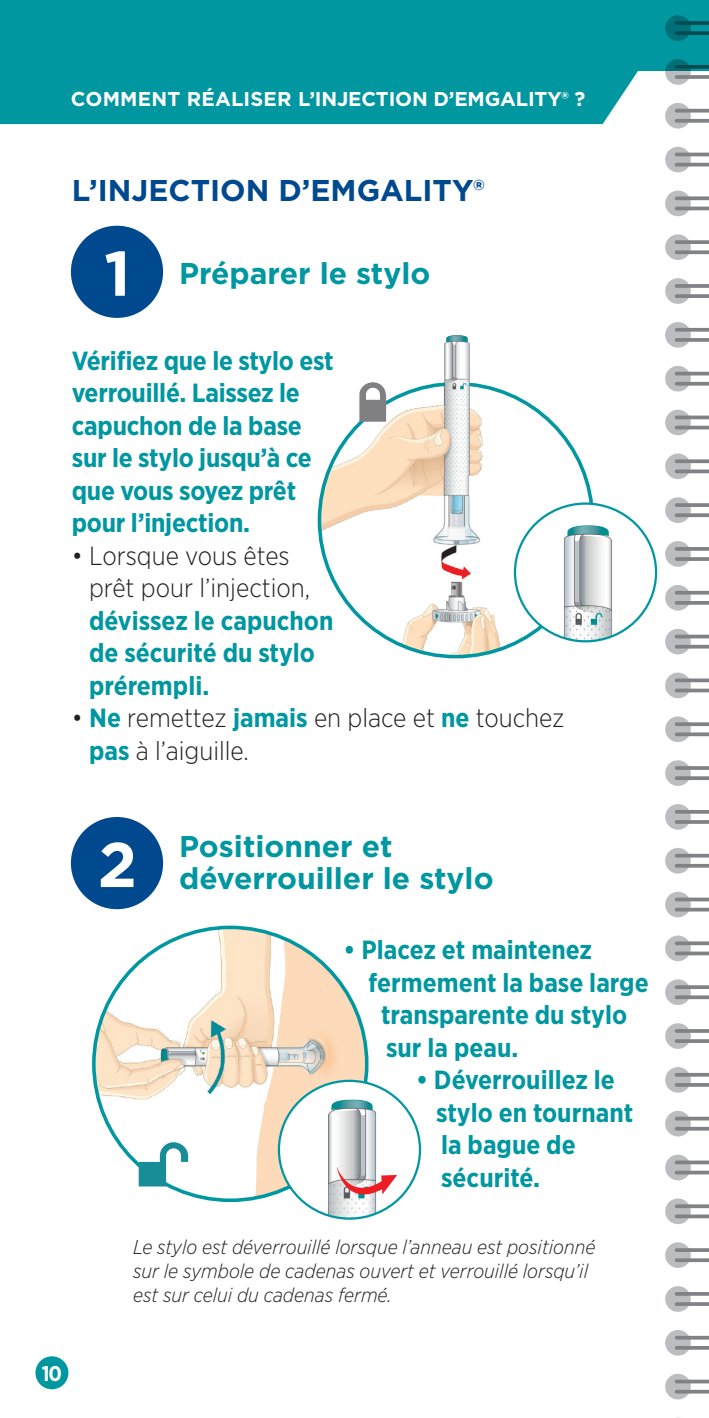
<style>
.page{position:relative;width:709px;height:1418px;background:#fff}
.page>*{position:absolute;margin:0;border:0;box-sizing:border-box;transform-origin:0 0}
.Courant{font:700 63px "Gotham";color:#fff}
.Courant-2{font:700 30px/32.5px "Gotham";color:#0097a0}
.Inter{font:700 30px "Gotham";color:#01498e}
.Courant-3{font:700 26.25px/32.5px "Gotham Narrow";letter-spacing:-.005em;color:#0097a0}
.Courant-4{font:300 26.25px/32.5px "Gotham Narrow";color:#231f20}
.t1{font:700 21.25px "Gotham Narrow";color:#fff}
.Courant-5{font:italic 300 20px/24px "Gotham Narrow";color:#231f20}
.t2{font:700 20px "Gotham";letter-spacing:-.01em;color:#fff}
.s1{font-weight:300;color:#231f20}
.s2{font-weight:700;color:#0097a0}
</style>
<div class="page">
<div style="left:35px;top:1356px;width:33px;height:33px;background:#0097a0;border-radius:50%"></div>
<div style="left:0;top:0;width:709px;height:71px;background:#0097a0"></div>
<div style="left:0;top:71px;width:638px;height:53px;background:#0097a0"></div>
<div style="left:71px;top:226px;width:92px;height:92px;background:#01498e;border-radius:50%"></div>
<div style="left:71px;top:817px;width:92px;height:92px;background:#01498e;border-radius:50%"></div>
<img style="left:94px;top:927px;width:273px;height:273px;border-radius:136px">
<img style="left:279px;top:1080px;width:141px;height:138px">
<svg style="left:139px;top:1142px;width:49px;height:44px"></svg>
<svg style="left:337px;top:1167px;width:60px;height:27px"></svg>
<img style="left:319px;top:384px;width:273px;height:272px;border-radius:136px">
<img style="left:386px;top:335px;width:128px;height:140px">
<img style="left:515px;top:503px;width:141px;height:138px">
<svg style="left:359px;top:382px;width:27px;height:40px"></svg>
<svg style="left:665px;top:15px;width:26px;height:26px"></svg>
<svg style="left:665px;top:59px;width:26px;height:26px"></svg>
<div style="left:665px;top:103px;width:26px;height:26px;background:#bcbdc0;border-radius:50%"></div>
<svg style="left:665px;top:147px;width:26px;height:25px"></svg>
<div style="left:665px;top:190px;width:26px;height:26px;background:#bcbdc0;border-radius:50%"></div>
<div style="left:665px;top:234px;width:26px;height:26px;background:#bcbdc0;border-radius:50%"></div>
<div style="left:665px;top:278px;width:26px;height:26px;background:#bcbdc0;border-radius:50%"></div>
<div style="left:665px;top:322px;width:26px;height:26px;background:#bcbdc0;border-radius:50%"></div>
<div style="left:665px;top:366px;width:26px;height:25px;background:#bcbdc0;border-radius:50%"></div>
<div style="left:665px;top:409px;width:26px;height:26px;background:#bcbdc0;border-radius:50%"></div>
<div style="left:665px;top:453px;width:26px;height:26px;background:#bcbdc0;border-radius:50%"></div>
<div style="left:665px;top:497px;width:26px;height:26px;background:#bcbdc0;border-radius:50%"></div>
<div style="left:665px;top:541px;width:26px;height:26px;background:#bcbdc0;border-radius:50%"></div>
<div style="left:665px;top:585px;width:26px;height:25px;background:#bcbdc0;border-radius:50%"></div>
<div style="left:665px;top:628px;width:26px;height:26px;background:#bcbdc0;border-radius:50%"></div>
<div style="left:665px;top:672px;width:26px;height:26px;background:#bcbdc0;border-radius:50%"></div>
<div style="left:665px;top:716px;width:26px;height:26px;background:#bcbdc0;border-radius:50%"></div>
<div style="left:665px;top:760px;width:26px;height:26px;background:#bcbdc0;border-radius:50%"></div>
<div style="left:665px;top:804px;width:26px;height:25px;background:#bcbdc0;border-radius:50%"></div>
<div style="left:665px;top:848px;width:26px;height:25px;background:#bcbdc0;border-radius:50%"></div>
<div style="left:665px;top:891px;width:26px;height:26px;background:#bcbdc0;border-radius:50%"></div>
<div style="left:665px;top:935px;width:26px;height:26px;background:#bcbdc0;border-radius:50%"></div>
<div style="left:665px;top:979px;width:26px;height:26px;background:#bcbdc0;border-radius:50%"></div>
<div style="left:665px;top:1023px;width:26px;height:25px;background:#bcbdc0;border-radius:50%"></div>
<div style="left:665px;top:1067px;width:26px;height:25px;background:#bcbdc0;border-radius:50%"></div>
<div style="left:665px;top:1110px;width:26px;height:26px;background:#bcbdc0;border-radius:50%"></div>
<div style="left:665px;top:1154px;width:26px;height:26px;background:#bcbdc0;border-radius:50%"></div>
<div style="left:665px;top:1198px;width:26px;height:26px;background:#bcbdc0;border-radius:50%"></div>
<div style="left:665px;top:1242px;width:26px;height:25px;background:#bcbdc0;border-radius:50%"></div>
<div style="left:665px;top:1286px;width:26px;height:25px;background:#bcbdc0;border-radius:50%"></div>
<svg style="left:665px;top:1329px;width:26px;height:26px"></svg>
<div style="left:665px;top:1373px;width:26px;height:26px;background:#bcbdc0;border-radius:50%"></div>
<hr style="left:676px;top:21px;width:33px;height:4px;background:#004d54">
<svg style="left:676px;top:31px;width:33px;height:4px"></svg>
<svg style="left:676px;top:65px;width:33px;height:4px"></svg>
<svg style="left:676px;top:75px;width:33px;height:4px"></svg>
<svg style="left:676px;top:109px;width:33px;height:4px"></svg>
<svg style="left:676px;top:119px;width:33px;height:4px"></svg>
<hr style="left:676px;top:153px;width:33px;height:3px;background:#808285">
<hr style="left:676px;top:163px;width:33px;height:3px;background:#808285">
<svg style="left:676px;top:196px;width:33px;height:4px"></svg>
<svg style="left:676px;top:206px;width:33px;height:4px"></svg>
<svg style="left:676px;top:240px;width:33px;height:4px"></svg>
<svg style="left:676px;top:250px;width:33px;height:4px"></svg>
<hr style="left:676px;top:284px;width:33px;height:4px;background:#808285">
<svg style="left:676px;top:294px;width:33px;height:4px"></svg>
<svg style="left:676px;top:328px;width:33px;height:4px"></svg>
<svg style="left:676px;top:338px;width:33px;height:4px"></svg>
<hr style="left:676px;top:372px;width:33px;height:3px;background:#808285">
<hr style="left:676px;top:382px;width:33px;height:3px;background:#808285">
<svg style="left:676px;top:415px;width:33px;height:4px"></svg>
<svg style="left:676px;top:425px;width:33px;height:4px"></svg>
<svg style="left:676px;top:459px;width:33px;height:4px"></svg>
<svg style="left:676px;top:469px;width:33px;height:4px"></svg>
<svg style="left:676px;top:503px;width:33px;height:4px"></svg>
<svg style="left:676px;top:513px;width:33px;height:4px"></svg>
<svg style="left:676px;top:547px;width:33px;height:4px"></svg>
<hr style="left:676px;top:557px;width:33px;height:4px;background:#808285">
<hr style="left:676px;top:591px;width:33px;height:3px;background:#808285">
<hr style="left:676px;top:601px;width:33px;height:3px;background:#808285">
<svg style="left:676px;top:634px;width:33px;height:4px"></svg>
<hr style="left:676px;top:645px;width:33px;height:3px;background:#808285">
<svg style="left:676px;top:678px;width:33px;height:4px"></svg>
<svg style="left:676px;top:688px;width:33px;height:4px"></svg>
<svg style="left:676px;top:722px;width:33px;height:4px"></svg>
<svg style="left:676px;top:732px;width:33px;height:4px"></svg>
<svg style="left:676px;top:766px;width:33px;height:4px"></svg>
<svg style="left:676px;top:776px;width:33px;height:4px"></svg>
<hr style="left:676px;top:810px;width:33px;height:3px;background:#808285">
<hr style="left:676px;top:820px;width:33px;height:3px;background:#808285">
<svg style="left:676px;top:853px;width:33px;height:4px"></svg>
<hr style="left:676px;top:864px;width:33px;height:3px;background:#808285">
<svg style="left:676px;top:897px;width:33px;height:4px"></svg>
<svg style="left:676px;top:907px;width:33px;height:4px"></svg>
<svg style="left:676px;top:941px;width:33px;height:4px"></svg>
<svg style="left:676px;top:951px;width:33px;height:4px"></svg>
<svg style="left:676px;top:985px;width:33px;height:4px"></svg>
<svg style="left:676px;top:995px;width:33px;height:4px"></svg>
<hr style="left:676px;top:1029px;width:33px;height:3px;background:#808285">
<hr style="left:676px;top:1039px;width:33px;height:3px;background:#808285">
<svg style="left:676px;top:1072px;width:33px;height:4px"></svg>
<hr style="left:676px;top:1083px;width:33px;height:3px;background:#808285">
<svg style="left:676px;top:1116px;width:33px;height:4px"></svg>
<svg style="left:676px;top:1126px;width:33px;height:4px"></svg>
<svg style="left:676px;top:1160px;width:33px;height:4px"></svg>
<svg style="left:676px;top:1170px;width:33px;height:4px"></svg>
<svg style="left:676px;top:1204px;width:33px;height:4px"></svg>
<svg style="left:676px;top:1214px;width:33px;height:4px"></svg>
<hr style="left:676px;top:1248px;width:33px;height:3px;background:#808285">
<hr style="left:676px;top:1258px;width:33px;height:3px;background:#808285">
<svg style="left:676px;top:1291px;width:33px;height:4px"></svg>
<hr style="left:676px;top:1302px;width:33px;height:3px;background:#808285">
<svg style="left:676px;top:1335px;width:33px;height:4px"></svg>
<svg style="left:676px;top:1345px;width:33px;height:4px"></svg>
<svg style="left:676px;top:1379px;width:33px;height:4px"></svg>
<svg style="left:676px;top:1389px;width:33px;height:4px"></svg>
<p class="t2" style="left:71px;top:86px;width:516px">COMMENT RÉALISER L’INJECTION D’EMGALITY® ?</p>
<p class="Inter" style="left:72px;top:171px;width:414px">L’INJECTION D’EMGALITY®</p>
<p class="Courant" style="left:104px;top:232px;width:28px">1</p>
<p class="Courant-2" style="left:179px;top:257px;width:253px">Préparer le stylo</p>
<p class="Courant-3" style="left:72px;top:344px;width:263px">Vérifiez que le stylo est verrouillé. Laissez le capuchon de la base sur le stylo jusqu’à ce que vous soyez prêt pour l’injection.</p>
<p class="Courant-3" style="left:89px;top:539px;width:246px;text-indent:-17px"><span class="s1">• Lorsque vous êtes prêt pour l’injection, </span>dévissez le capuchon de sécurité du stylo prérempli.</p>
<p class="Courant-4" style="left:89px;top:701px;width:477px;text-indent:-17px">• <span class="s2">Ne</span> remettez <span class="s2">jamais</span> en place et <span class="s2">ne</span> touchez <span class="s2">pas</span> à l’aiguille.</p>
<p class="t1" style="left:42px;top:1359px;width:22px">10</p>
<p class="Courant" style="left:98px;top:823px;width:41px">2</p>
<p class="Courant-2" style="left:179px;top:829px;width:316px">Positionner et déverrouiller le stylo</p>
<p class="Courant-3" style="left:343px;top:933px;width:250px">• Placez et maintenez</p>
<p class="Courant-3" style="left:368px;top:965px;width:281px">fermement la base large</p>
<p class="Courant-3" style="left:381px;top:998px;width:248px">transparente du stylo</p>
<p class="Courant-3" style="left:386px;top:1030px;width:134px">sur la peau.</p>
<p class="Courant-3" style="left:436px;top:1063px;width:199px;text-indent:-20px">• Déverrouillez le stylo en tournant la bague de sécurité.</p>
<p class="Courant-5" style="left:133px;top:1234px;width:464px">Le stylo est déverrouillé lorsque l’anneau est positionné sur le symbole de cadenas ouvert et verrouillé lorsqu’il est sur celui du cadenas fermé.</p>
</div>
